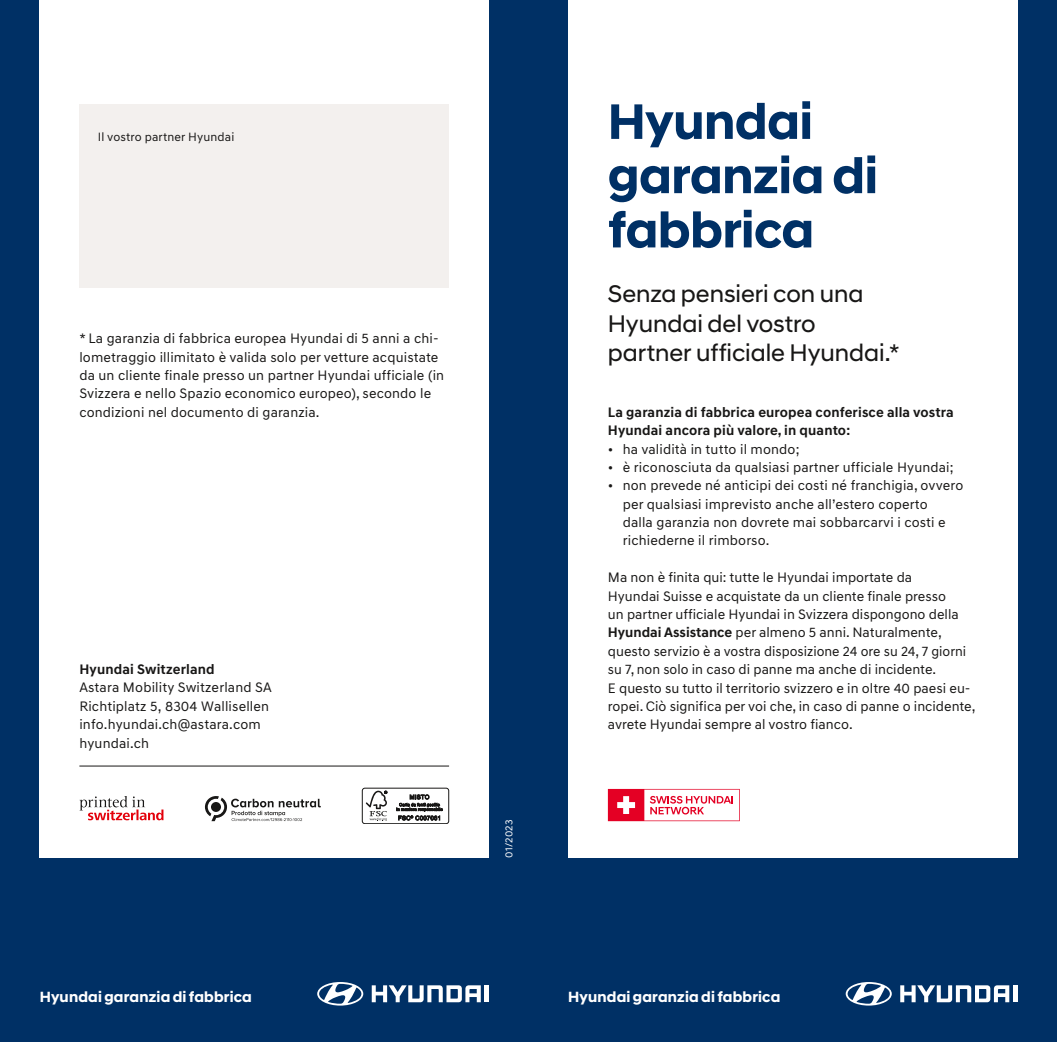
<style>
.page{position:relative;width:1057px;height:1042px;background:#003065}
.page>*{position:absolute;margin:0;border:0;box-sizing:border-box;transform-origin:0 0}
.t1{font:700 50.75px/54.2px "Hyundai Sans Head";letter-spacing:-.005em;color:#003065}
.t2{font:24.5px/29.8px "Hyundai Sans Head";letter-spacing:-.005em;color:#181716}
.t3{font:700 15.05px "Hyundai Sans Head";letter-spacing:.015em;color:#fff}
.t4{font:14px/18.4px "Hyundai Sans Text";letter-spacing:.01em;color:#181716}
.t5{font:700 14px/18.4px "Hyundai Sans Text";letter-spacing:.01em;color:#181716}
.t6{font:12.25px "Hyundai Sans Text";letter-spacing:.01em;color:#181716}
.t7{font:10.5px "Hyundai Sans Text";letter-spacing:.02em;color:#fff}
.s1{font-weight:700}
</style>
<div class="page">
<div style="left:40px;top:0;width:449px;height:858px;background:#fff"></div>
<div style="left:568px;top:0;width:449px;height:858px;background:#fff"></div>
<hr style="left:79px;top:766px;width:370px;height:1px;background:#181716">
<div style="left:79px;top:104px;width:370px;height:184px;background:#f3f0ee"></div>
<div style="left:362px;top:788px;width:87px;height:36px;border:1px solid #181716;border-radius:3px"></div>
<svg style="left:366px;top:790px;width:21px;height:31px"></svg>
<svg style="left:396px;top:794px;width:46px;height:26px"></svg>
<svg style="left:79px;top:796px;width:84px;height:24px"></svg>
<svg style="left:205px;top:796px;width:116px;height:25px"></svg>
<svg style="left:608px;top:789px;width:132px;height:32px"></svg>
<svg style="left:372px;top:985px;width:109px;height:17px"></svg>
<hr style="left:485px;top:985px;width:4px;height:17px;background:#fff">
<svg style="left:317px;top:982px;width:46px;height:23px"></svg>
<svg style="left:900px;top:985px;width:109px;height:17px"></svg>
<hr style="left:1013px;top:985px;width:4px;height:17px;background:#fff">
<svg style="left:845px;top:982px;width:46px;height:23px"></svg>
<p class="t6" style="left:98px;top:130px;width:138px">Il vostro partner Hyundai</p>
<p class="t4" style="left:79px;top:329px;width:366px">* La garanzia di fabbrica europea Hyundai di 5 anni a chi&shy;lometraggio illimitato è valida solo per vetture acquistate da un cliente finale presso un partner Hyundai ufficiale (in Svizzera e nello Spazio economico europeo), secondo le condizioni nel documento di garanzia.</p>
<p class="t5" style="left:79px;top:660px;width:137px">Hyundai Switzerland</p>
<p class="t4" style="left:79px;top:678px;width:194px">Astara Mobility Switzerland SA<br>Richtiplatz 5, 8304 Wallisellen info.hyundai.ch@astara.com hyundai.ch</p>
<p class="t7" style="left:502px;top:858px;width:40px;rotate:-90deg">01/2023</p>
<h1 class="t1" style="left:608px;top:95px;width:271px">Hyundai garanzia di fabbrica</h1>
<h2 class="t2" style="left:608px;top:279px;width:293px">Senza pensieri con una<br>Hyundai del vostro partner ufficiale Hyundai.*</h2>
<p class="t5" style="left:608px;top:403px;width:347px">La garanzia di fabbrica europea conferisce alla vostra<br>Hyundai ancora più valore, in quanto:</p>
<p class="t4" style="left:608px;top:440px;width:193px">• ha validità in tutto il mondo;</p>
<p class="t4" style="left:608px;top:458px;width:347px">• è riconosciuta da qualsiasi partner ufficiale Hyundai;</p>
<p class="t4" style="left:623px;top:476px;width:342px;text-indent:-15px">• non prevede né anticipi dei costi né franchigia, ovvero per qualsiasi imprevisto anche all’estero coperto<br>dalla garanzia non dovrete mai sobbarcarvi i costi e richiederne il rimborso.</p>
<p class="t4" style="left:608px;top:568px;width:369px">Ma non è finita qui: tutte le Hyundai importate da<br>Hyundai Suisse e acquistate da un cliente finale presso<br>un partner ufficiale Hyundai in Svizzera dispongono della <span class="s1">Hyundai Assistance</span> per almeno 5 anni. Naturalmente, questo servizio è a vostra disposizione 24 ore su 24, 7 giorni su 7, non solo in caso di panne ma anche di incidente.<br>E questo su tutto il territorio svizzero e in oltre 40 paesi eu&shy;ropei. Ciò significa per voi che, in caso di panne o incidente, avrete Hyundai sempre al vostro fianco.</p>
<p class="t3" style="left:40px;top:988px;width:214px">Hyundai garanzia di fabbrica</p>
<p class="t3" style="left:568px;top:988px;width:214px">Hyundai garanzia di fabbrica</p>
</div>
